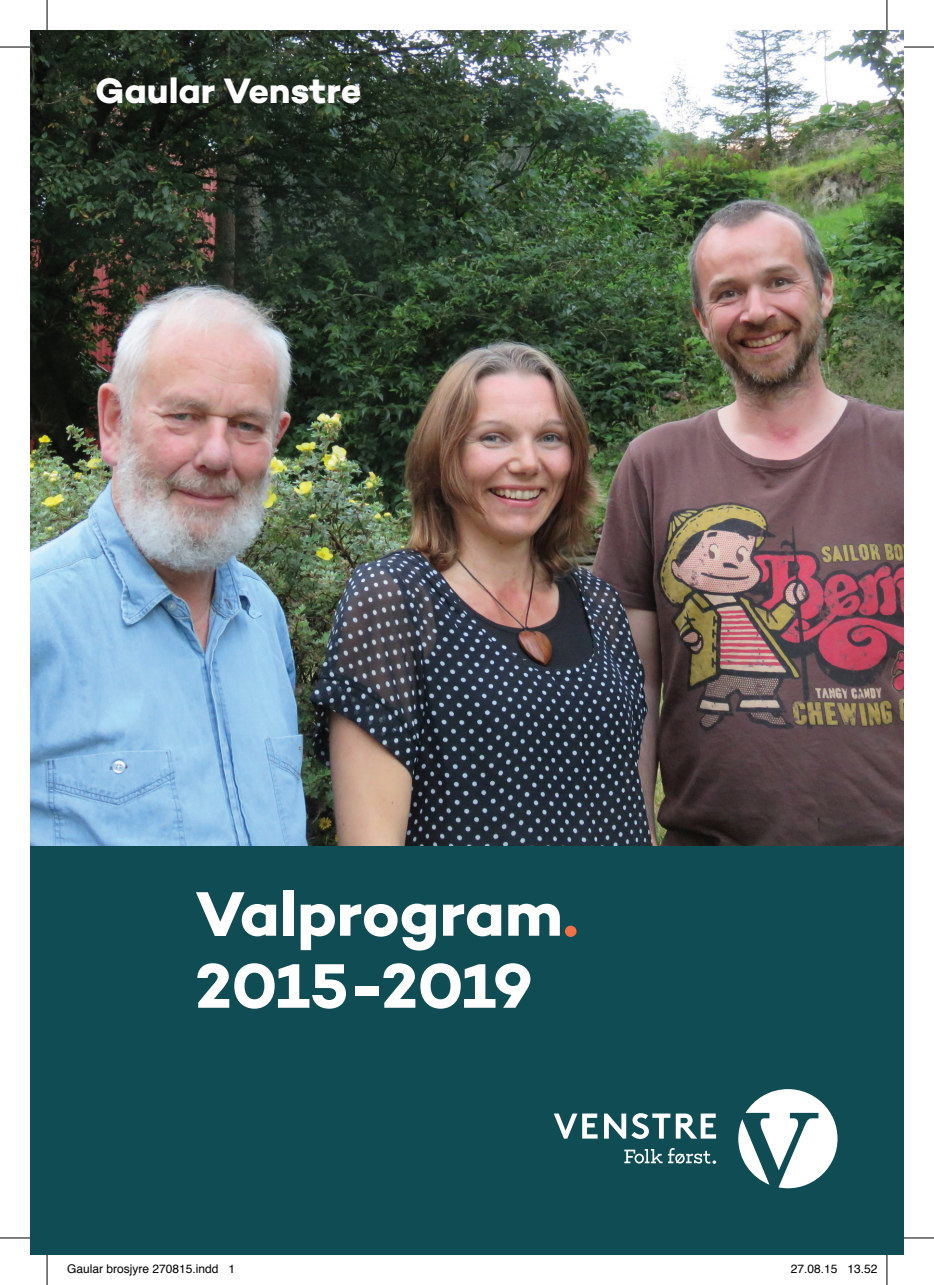
<style>
.page{position:relative;width:934px;height:1285px;background:#fff}
.page>*{position:absolute;margin:0;border:0;box-sizing:border-box;transform-origin:0 0}
.t1{font:700 64px/72px "Campton";letter-spacing:-.01em;color:#fff}
.t2{font:700 36px "Campton";color:#fff}
.t3{font:12px "Helvetica";color:#000}
.s1{color:#f37147}
</style>
<div class="page">
<img style="left:30px;top:30px;width:873px;height:816px">
<div style="left:30px;top:846px;width:873px;height:409px;background:#0f4c53"></div>
<img style="left:146px;top:196px;width:595px;height:596px">
<svg style="left:738px;top:1089px;width:99px;height:99px"></svg>
<svg style="left:553px;top:1113px;width:44px;height:25px"></svg>
<svg style="left:604px;top:1113px;width:111px;height:26px"></svg>
<svg style="left:624px;top:1148px;width:91px;height:15px"></svg>
<hr style="left:0;top:47px;width:30px;height:1px;background:#000">
<hr style="left:903px;top:47px;width:30px;height:1px;background:#000">
<hr style="left:0;top:1237px;width:30px;height:1px;background:#000">
<hr style="left:903px;top:1237px;width:30px;height:1px;background:#000">
<hr style="left:47px;top:0;width:1px;height:30px;background:#000">
<hr style="left:47px;top:1255px;width:1px;height:30px;background:#000">
<hr style="left:886px;top:0;width:1px;height:30px;background:#000">
<hr style="left:886px;top:1255px;width:1px;height:30px;background:#000">
<h2 class="t2" style="left:95px;top:67px;width:267px">Gaular Venstre</h2>
<h1 class="t1" style="left:195px;top:877px;width:384px">Valprogram<span class="s1">.<br></span>2015-2019</h1>
<p class="t3" style="left:67px;top:1259px;width:170px">Gaular brosjyre 270815.indd 1</p>
<p class="t3" style="left:790px;top:1259px;width:88px">27.08.15 13.52</p>
</div>
